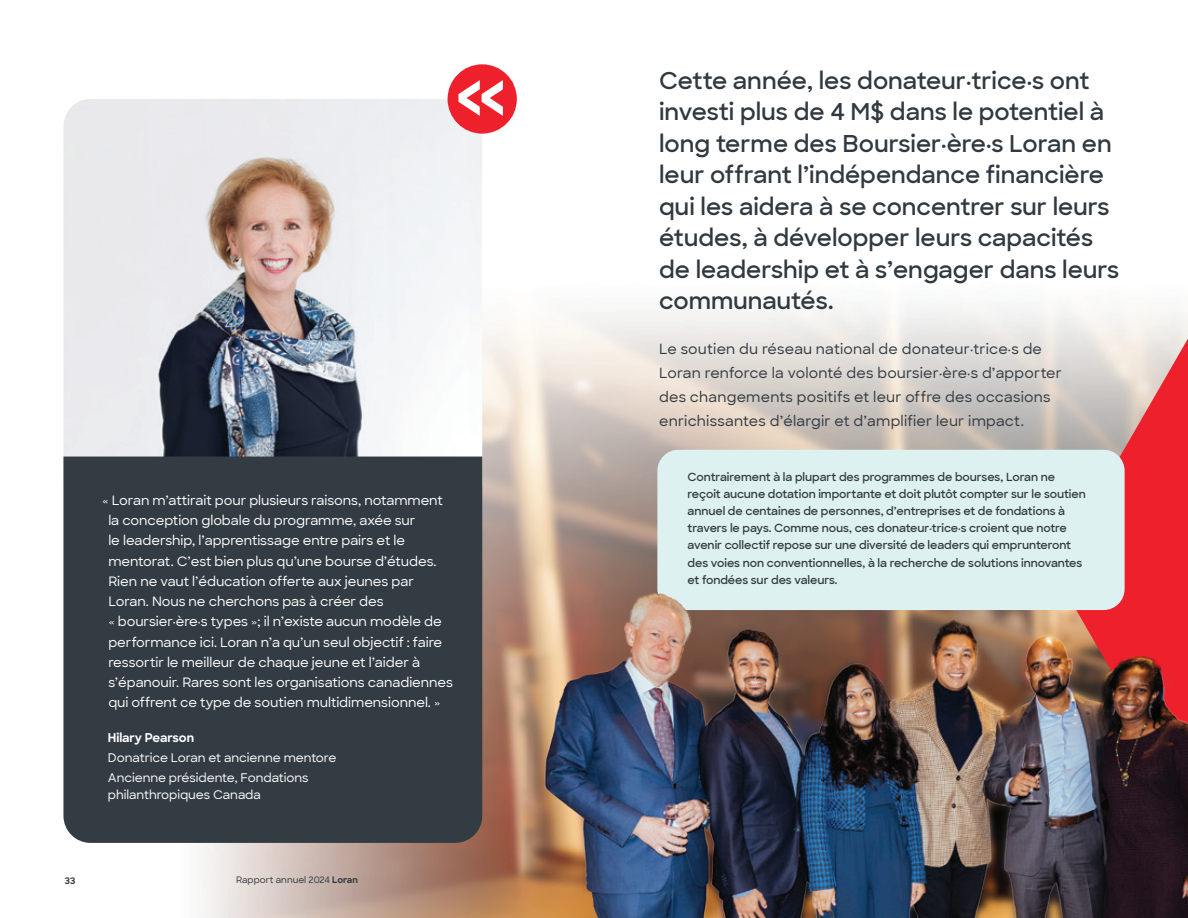
<style>
.page{position:relative;width:1188px;height:918px;background:#fff}
.page>*{position:absolute;margin:0;border:0;box-sizing:border-box;transform-origin:0 0}
.t1{font:600 23.7px/31.5px "Sharp Sans";color:#313940}
.t2{font:500 14.25px/24px "Sharp Sans";letter-spacing:.015em;color:#313940}
.t3{font:500 13.2px/20.2px "Sharp Sans";letter-spacing:-.005em;color:#fff}
.t4{font:500 12.15px/20.2px "Sharp Sans";letter-spacing:-.005em;color:#fff}
.t5{font:700 12.15px "Sharp Sans";letter-spacing:-.005em;color:#fff}
.t6{font:600 11.4px/17.1px "Sharp Sans";letter-spacing:-.005em;color:#313940}
.t7{font:500 9px "Sharp Sans";color:#313940}
.t8{font:700 9px "Sharp Sans";color:#313940}
.s1{font-weight:700}
</style>
<div class="page">
<img style="left:202px;top:303px;width:986px;height:615px">
<svg style="left:1062px;top:303px;width:126px;height:607px;background:#9b5558"></svg>
<img style="left:63px;top:99px;width:419px;height:358px">
<div style="left:63px;top:457px;width:419px;height:386px;background:#333c42"></div>
<div style="left:657px;top:450px;width:468px;height:160px;background:#ddf1f0;border-radius:21px"></div>
<div style="left:448px;top:64px;width:69px;height:70px;background:#ed202b;border-radius:50%"></div>
<svg style="left:458px;top:80px;width:45px;height:36px"></svg>
<p class="t3" style="left:108px;top:489px;width:346px;text-indent:-6px">« Loran m’attirait pour plusieurs raisons, notamment la conception globale du programme, axée sur<br>le leadership, l’apprentissage entre pairs et le mentorat. C’est bien plus qu’une bourse d’études.<br>Rien ne vaut l’éducation offerte aux jeunes par Loran. Nous ne cherchons pas à créer des<br>« boursier·ère·s types »; il n’existe aucun modèle de performance ici. Loran n’a qu’un seul objectif : faire ressortir le meilleur de chaque jeune et l’aider à s’épanouir. Rares sont les organisations canadiennes qui offrent ce type de soutien multidimensionnel. »</p>
<p class="t5" style="left:108px;top:728px;width:88px">Hilary Pearson</p>
<p class="t4" style="left:108px;top:747px;width:230px">Donatrice Loran et ancienne mentore<br>Ancienne présidente, Fondations</p>
<p class="t4" style="left:108px;top:784px;width:155px">philanthropiques Canada</p>
<p class="t8" style="left:65px;top:874px;width:12px">33</p>
<p class="t7" style="left:236px;top:873px;width:123px">Rapport annuel 2024 <span class="s1">Loran</span></p>
<p class="t1" style="left:659px;top:63px;width:462px">Cette année, les donateur·trice·s ont investi plus de 4 M$ dans le potentiel à long terme des Boursier·ère·s Loran en leur offrant l’indépendance financière qui les aidera à se concentrer sur leurs études, à développer leurs capacités de leadership et à s’engager dans leurs communautés.</p>
<p class="t2" style="left:659px;top:336px;width:404px">Le soutien du réseau national de donateur·trice·s de Loran renforce la volonté des boursier·ère·s d’apporter des changements positifs et leur offre des occasions enrichissantes d’élargir et d’amplifier leur impact.</p>
<p class="t6" style="left:688px;top:468px;width:400px">Contrairement à la plupart des programmes de bourses, Loran ne reçoit aucune dotation importante et doit plutôt compter sur le soutien annuel de centaines de personnes, d’entreprises et de fondations à travers le pays. Comme nous, ces donateur·trice·s croient que notre avenir collectif repose sur une diversité de leaders qui emprunteront des voies non conventionnelles, à la recherche de solutions innovantes et fondées sur des valeurs.</p>
</div>
